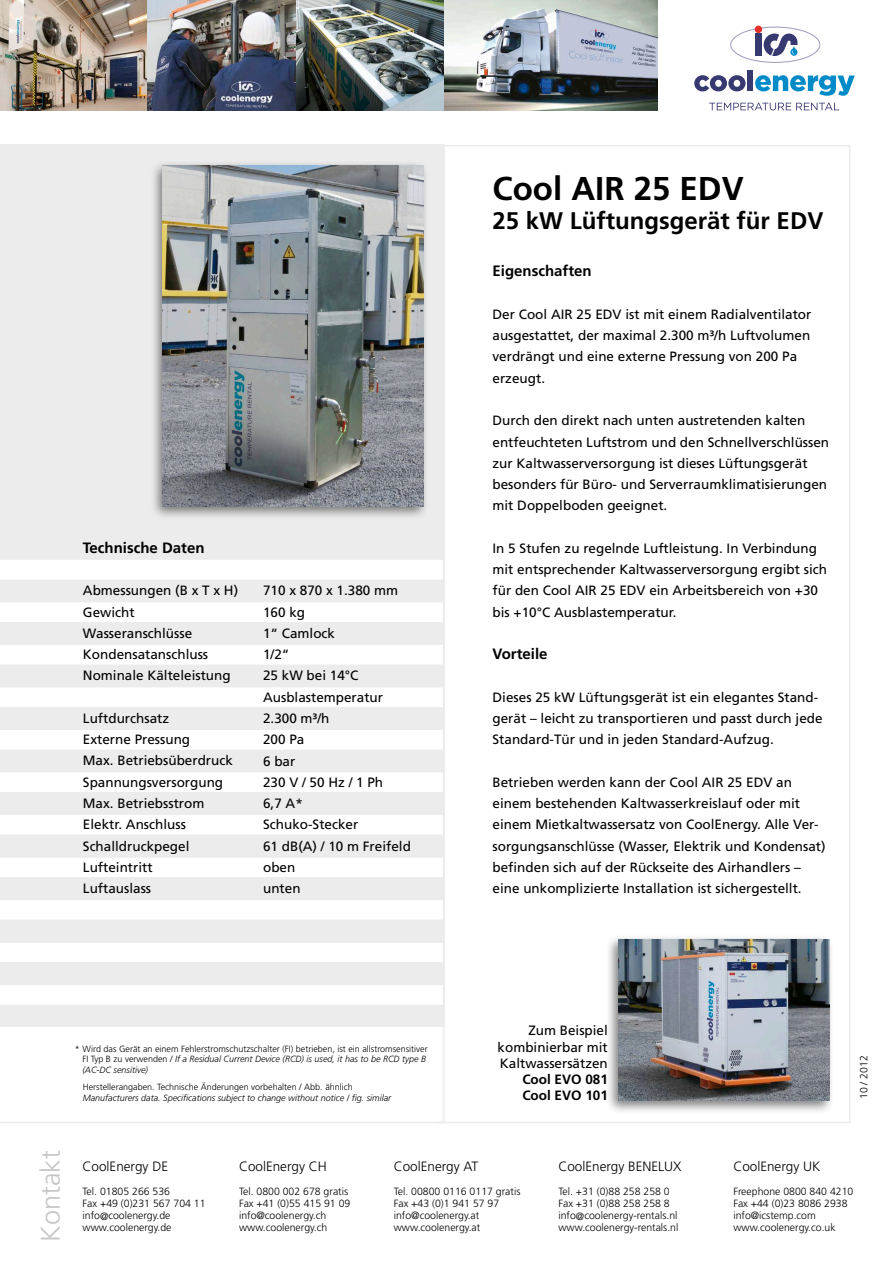
<style>
.page{position:relative;width:893px;height:1263px;background:#fff}
.page>*{position:absolute;margin:0;border:0;box-sizing:border-box;transform-origin:0 0}
.t1{font:700 33px "Frutiger LT";color:#000}
.t2{font:300 27px "Frutiger LT";color:#c5c5c7}
.t3{font:700 24px "Frutiger LT";color:#000}
.t4{font:700 15px "Frutiger LT";color:#000}
.t5{font:13.5px/21.3px "Frutiger LT";color:#000}
.t6{font:300 13.5px "Frutiger LT";color:#000}
.t7{font:700 13.5px/16.2px "Frutiger LT";color:#000}
.t8{font:300 10.5px/12px "Frutiger LT";color:#000}
.t9{font:300 9px/10.5px "Frutiger LT";color:#000}
.t10{font:italic 300 9px "Frutiger LT";color:#000}
.s1{font-style:italic}
</style>
<div class="page">
<div style="left:0;top:145px;width:444px;height:882px;background:#ececed"></div>
<svg style="left:0;top:560px;width:443px;height:445px"></svg>
<svg style="left:435px;top:1017px;width:10px;height:106px"></svg>
<div style="left:150px;top:161px;width:279px;height:359px;background:#000;opacity:.5"></div>
<img style="left:163px;top:166px;width:260px;height:340px">
<svg style="left:709px;top:103px;width:130px;height:7px"></svg>
<svg style="left:694px;top:75px;width:51px;height:16px"></svg>
<div style="left:748px;top:70px;width:5px;height:21px;background:#373a71"></div>
<svg style="left:755px;top:75px;width:100px;height:21px"></svg>
<div style="left:755px;top:26px;width:7px;height:7px;background:#e53129;border-radius:50%"></div>
<svg style="left:730px;top:27px;width:90px;height:36px"></svg>
<img style="left:0;top:0;width:658px;height:110px">
<div style="left:606px;top:934px;width:229px;height:180px;background:#000;opacity:.5"></div>
<img style="left:618px;top:939px;width:211px;height:162px">
<p class="t4" style="left:83px;top:539px;width:123px">Technische Daten</p>
<p class="t5" style="left:83px;top:580px;width:157px">Abmessungen (B x T x H)<br>Gewicht<br>Wasseranschlüsse<br>Kondensatanschluss<br>Nominale Kälteleistung</p>
<p class="t5" style="left:83px;top:708px;width:152px">Luftdurchsatz<br>Externe Pressung<br>Max. Betriebsüberdruck<br>Spannungsversorgung<br>Max. Betriebsstrom<br>Elektr. Anschluss<br>Schalldruckpegel<br>Lufteintritt<br>Luftauslass</p>
<p class="t5" style="left:263px;top:580px;width:149px">710 x 870 x 1.380 mm<br>160 kg<br>1“ Camlock<br>1/2“<br>25 kW bei 14°C<br>Ausblastemperatur<br>2.300 m³/h<br>200 Pa<br>6 bar<br>230 V / 50 Hz / 1 Ph<br>6,7 A*<br>Schuko-Stecker<br>61 dB(A) / 10 m Freifeld oben<br>unten</p>
<p class="t9" style="left:82px;top:1043px;width:347px;text-indent:-8px">* Wird das Gerät an einem Fehlerstromschutzschalter (FI) betrieben, ist ein allstromsensitiver<br>FI Typ B zu verwenden / <span class="s1">If a Residual Current Device (RCD) is used, it has to be RCD type B (AC-DC sensitive)</span></p>
<p class="t9" style="left:83px;top:1082px;width:272px">Herstellerangaben. Technische Änderungen vorbehalten / Abb. ähnlich</p>
<p class="t10" style="left:83px;top:1092px;width:310px">Manufacturers data. Specifications subject to change without notice / fig. similar</p>
<h1 class="t1" style="left:493px;top:169px;width:253px">Cool AIR 25 EDV</h1>
<h3 class="t3" style="left:493px;top:206px;width:332px">25 kW Lüftungsgerät für EDV</h3>
<p class="t4" style="left:493px;top:262px;width:101px">Eigenschaften</p>
<p class="t5" style="left:493px;top:304px;width:320px">Der Cool AIR 25 EDV ist mit einem Radialventilator ausgestattet, der maximal 2.300 m³/h Luftvolumen verdrängt und eine externe Pressung von 200 Pa erzeugt.</p>
<p class="t5" style="left:493px;top:410px;width:338px">Durch den direkt nach unten austretenden kalten entfeuchteten Luftstrom und den Schnellverschlüssen zur Kaltwasserversorgung ist dieses Lüftungsgerät besonders für Büro- und Serverraumklimatisierungen mit Doppelboden geeignet.</p>
<p class="t5" style="left:493px;top:538px;width:336px">In 5 Stufen zu regelnde Luftleistung. In Verbindung mit entsprechender Kaltwasserversorgung ergibt sich fü r den Cool AIR 25 EDV ein Arbeitsbereich von +30 bis +10°C Ausblastemperatur.</p>
<p class="t4" style="left:493px;top:645px;width:57px">Vorteile</p>
<p class="t5" style="left:493px;top:686px;width:332px">Dieses 25 kW Lüftungsgerät ist ein elegantes Stand&shy;gerät – leicht zu transportieren und passt durch jede<br>Standard-Tür und in jeden Standard-Aufzug.</p>
<p class="t5" style="left:493px;top:771px;width:335px">Betrieben werden kann der Cool AIR 25 EDV an einem bestehenden Kaltwasserkreislauf oder mit einem Mietkaltwassersatz von CoolEnergy. Alle Ver&shy;sorgungsanschlüsse (Wasser, Elektrik und Kondensat) befinden sich auf der Rückseite des Airhandlers – eine unkomplizierte Installation ist sichergestellt.</p>
<p class="t5" style="left:498px;top:1023px;width:112px;line-height:16.2px;text-align:justify;text-indent:31px">Zum Beispiel kombinierbar mit Kaltwassersätzen</p>
<p class="t7" style="left:522px;top:1071px;width:87px">Cool EVO 081<br>Cool EVO 101</p>
<p class="t8" style="left:858px;top:1099px;width:45px;rotate:-90deg">10 / 2012</p>
<h2 class="t2" style="left:35px;top:1242px;width:93px;rotate:-90deg">Kontakt</h2>
<p class="t6" style="left:83px;top:1159px;width:87px">CoolEnergy DE</p>
<p class="t8" style="left:83px;top:1186px;width:125px">Tel. 01805 266 536<br>Fax +49 (0)231 567 704 11 info@coolenergy.de www.coolenergy.de</p>
<p class="t6" style="left:239px;top:1159px;width:89px">CoolEnergy CH</p>
<p class="t8" style="left:239px;top:1186px;width:113px">Tel. 0800 002 678 gratis<br>Fax +41 (0)55 415 91 09 info@coolenergy.ch www.coolenergy.ch</p>
<p class="t6" style="left:394px;top:1159px;width:86px">CoolEnergy AT</p>
<p class="t8" style="left:394px;top:1186px;width:128px">Tel. 00800 0116 0117 gratis<br>Fax +43 (0)1 941 57 97 info@coolenergy.at www.coolenergy.at</p>
<p class="t6" style="left:558px;top:1159px;width:125px">CoolEnergy BENELUX</p>
<p class="t8" style="left:558px;top:1186px;width:121px">Tel. +31 (0)88 258 258 0<br>Fax +31 (0)88 258 258 8 info@coolenergy-rentals.nl www.coolenergy-rentals.nl</p>
<p class="t6" style="left:733px;top:1159px;width:89px">CoolEnergy UK</p>
<p class="t8" style="left:733px;top:1186px;width:122px">Freephone 0800 840 4210<br>Fax +44 (0)23 8086 2938 info@icstemp.com www.coolenergy.co.uk</p>
</div>
